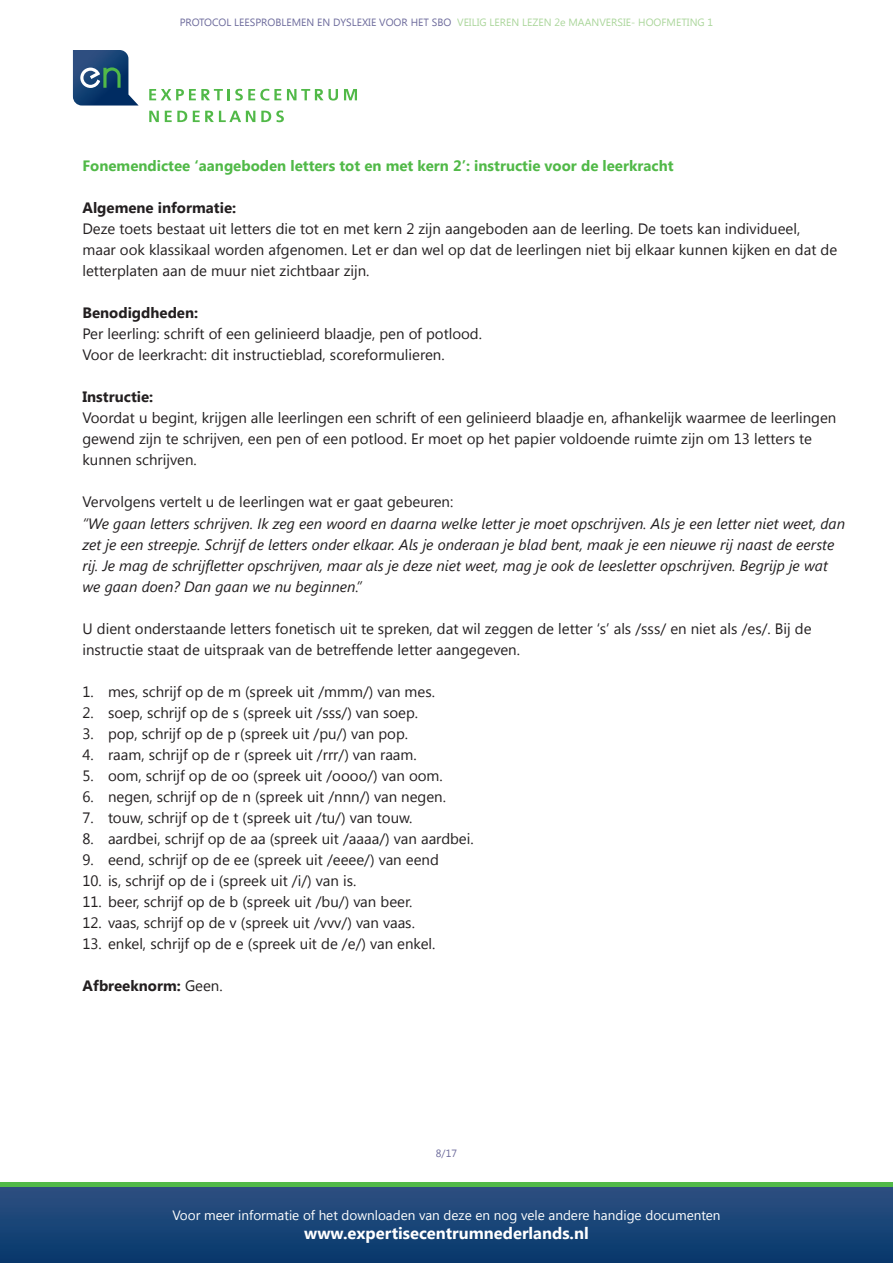
<style>
.page{position:relative;width:893px;height:1263px;background:#fff}
.page>*{position:absolute;margin:0;border:0;box-sizing:border-box;transform-origin:0 0}
.t1{font:700 16.5px "Segoe UI";color:#fff}
.t2{font:15px/21px "Segoe UI";color:#231f20}
.t3{font:italic 15px/21px "Segoe UI";color:#231f20}
.t4{font:700 15px "Segoe UI";color:#51b948}
.t5{font:700 15px "Segoe UI";color:#231f20}
.t6{font:13.5px "Segoe UI";color:#fff}
.t7{font:10.5px "Segoe UI";color:#6d6b9c}
.s1{color:#abd69b}
.s2{font-weight:400}
</style>
<div class="page">
<img style="left:0;top:1186px;width:893px;height:77px">
<hr style="left:0;top:1182px;width:893px;height:4px;background:#51b948">
<img style="left:73px;top:50px;width:66px;height:56px">
<svg style="left:149px;top:111px;width:10px;height:11px"></svg>
<svg style="left:165px;top:111px;width:22px;height:11px"></svg>
<svg style="left:261px;top:110px;width:23px;height:12px"></svg>
<svg style="left:193px;top:111px;width:62px;height:11px"></svg>
<svg style="left:344px;top:89px;width:13px;height:11px"></svg>
<svg style="left:149px;top:89px;width:132px;height:12px"></svg>
<svg style="left:287px;top:89px;width:51px;height:12px"></svg>
<svg style="left:80px;top:67px;width:41px;height:21px"></svg>
<p class="t7" style="left:180px;top:15px;width:535px">PROTOCOL LEESPROBLEMEN EN DYSLEXIE VOOR HET SBO <span class="s1">VEILIG LEREN LEZEN 2e MAANVERSIE- HOOFMETING 1</span></p>
<p class="t4" style="left:82px;top:155px;width:593px">Fonemendictee ‘aangeboden letters tot en met kern 2’: instructie voor de leerkracht</p>
<p class="t5" style="left:82px;top:197px;width:155px">Algemene informatie:</p>
<p class="t2" style="left:82px;top:218px;width:756px">Deze toets bestaat uit letters die tot en met kern 2 zijn aangeboden aan de leerling. De toets kan individueel, maar ook klassikaal worden afgenomen. Let er dan wel op dat de leerlingen niet bij elkaar kunnen kijken en dat de letterplaten aan de muur niet zichtbaar zijn.</p>
<p class="t5" style="left:82px;top:302px;width:117px">Benodigdheden:</p>
<p class="t2" style="left:82px;top:323px;width:401px">Per leerling: schrift of een gelinieerd blaadje, pen of potlood.<br>Voor de leerkracht: dit instructieblad, scoreformulieren.</p>
<p class="t5" style="left:82px;top:386px;width:72px">Instructie:</p>
<p class="t2" style="left:82px;top:407px;width:755px">Voordat u begint, krijgen alle leerlingen een schrift of een gelinieerd blaadje en, afhankelijk waarmee de leerlingen gewend zijn te schrijven, een pen of een potlood. Er moet op het papier voldoende ruimte zijn om 13 letters te kunnen schrijven.</p>
<p class="t2" style="left:82px;top:491px;width:372px">Vervolgens vertelt u de leerlingen wat er gaat gebeuren:</p>
<p class="t3" style="left:82px;top:512px;width:764px">“We gaan letters schrijven. Ik zeg een woord en daarna welke letter je moet opschrijven. Als je een letter niet weet, dan zet je een streepje. Schrijf de letters onder elkaar. Als je onderaan je blad bent, maak je een nieuwe rij naast de eerste rij. Je mag de schrijfletter opschrijven, maar als je deze niet weet, mag je ook de leesletter opschrijven. Begrijp je wat we gaan doen? Dan gaan we nu beginnen.”</p>
<p class="t2" style="left:82px;top:617px;width:731px">U dient onderstaande letters fonetisch uit te spreken, dat wil zeggen de letter ‘s’ als /sss/ en niet als /es/. Bij de instructie staat de uitspraak van de betreffende letter aangegeven.</p>
<p class="t2" style="left:82px;top:680px;width:354px">1. mes, schrijf op de m (spreek uit /mmm/) van mes.</p>
<p class="t2" style="left:82px;top:701px;width:337px">2. soep, schrijf op de s (spreek uit /sss/) van soep.</p>
<p class="t2" style="left:82px;top:722px;width:327px">3. pop, schrijf op de p (spreek uit /pu/) van pop.</p>
<p class="t2" style="left:82px;top:743px;width:336px">4. raam, schrijf op de r (spreek uit /rrr/) van raam.</p>
<p class="t2" style="left:82px;top:764px;width:362px">5. oom, schrijf op de oo (spreek uit /oooo/) van oom.</p>
<p class="t2" style="left:82px;top:785px;width:365px">6. negen, schrijf op de n (spreek uit /nnn/) van negen.</p>
<p class="t2" style="left:82px;top:806px;width:332px">7. touw, schrijf op de t (spreek uit /tu/) van touw.</p>
<p class="t2" style="left:82px;top:827px;width:393px">8. aardbei, schrijf op de aa (spreek uit /aaaa/) van aardbei.</p>
<p class="t2" style="left:82px;top:848px;width:358px">9. eend, schrijf op de ee (spreek uit /eeee/) van eend</p>
<p class="t2" style="left:82px;top:869px;width:275px">10. is, schrijf op de i (spreek uit /i/) van is.</p>
<p class="t2" style="left:82px;top:890px;width:331px">11. beer, schrijf op de b (spreek uit /bu/) van beer.</p>
<p class="t2" style="left:82px;top:911px;width:334px">12. vaas, schrijf op de v (spreek uit /vvv/) van vaas.</p>
<p class="t2" style="left:82px;top:932px;width:355px">13. enkel, schrijf op de e (spreek uit de /e/) van enkel.</p>
<p class="t5" style="left:82px;top:974px;width:142px">Afbreeknorm: <span class="s2">Geen.</span></p>
<p class="t7" style="left:436px;top:1146px;width:23px">8/17</p>
<p class="t6" style="left:172px;top:1205px;width:550px">Voor meer informatie of het downloaden van deze en nog vele andere handige documenten</p>
<p class="t1" style="left:304px;top:1222px;width:286px">www.expertisecentrumnederlands.nl</p>
</div>
